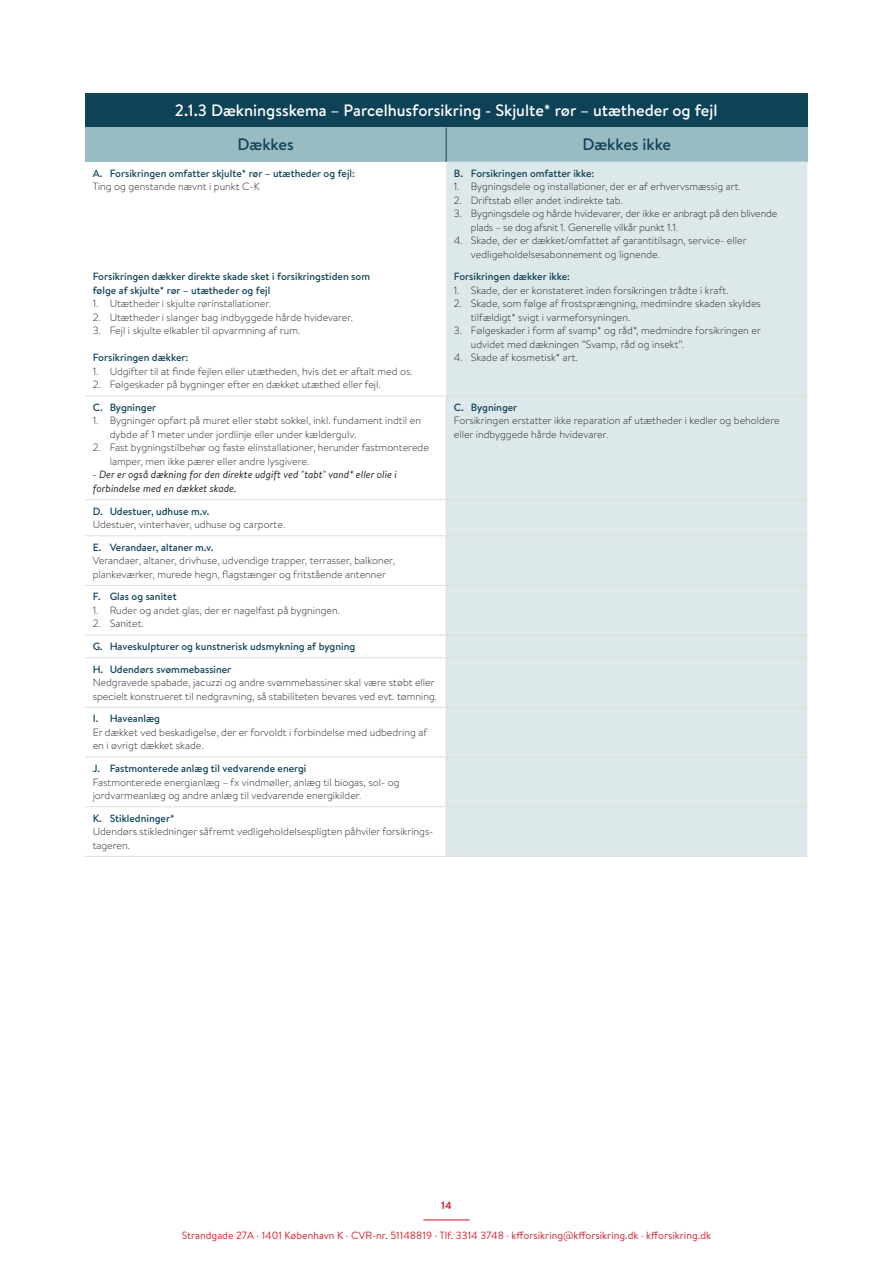
<style>
.page{position:relative;width:893px;height:1263px;background:#fff}
.page>*{position:absolute;margin:0;border:0;box-sizing:border-box;transform-origin:0 0}
.Brød_tekst_MC{font:500 16.5px "Brandon Text";color:#fff}
.Brød_tekst_MC-2{font:500 16.5px "Brandon Text";color:#0e4257}
.Skema_brød{font:300 10.5px/13.5px "Brandon Text";color:#231f20}
.Skema_brød-2{font:500 10.5px/13.5px "Brandon Text";color:#0e4257}
.t1{font:10.5px "Brandon Text";color:#d1222f}
.Skema_brød-3{font:italic 10.5px/13.5px "Brandon Text";color:#231f20}
.t2{font:700 10.5px "Brandon Text";color:#d1222f}
</style>
<div class="page">
<hr style="left:423px;top:1219px;width:47px;height:1px;background:#d1222f">
<div style="left:85px;top:94px;width:722px;height:34px;background:#0e4257"></div>
<div style="left:85px;top:128px;width:361px;height:34px;background:#99bcc2"></div>
<div style="left:446px;top:128px;width:361px;height:34px;background:#99bcc2"></div>
<div style="left:446px;top:162px;width:361px;height:694px;background:#dde8ea"></div>
<hr style="left:85px;top:396px;width:361px;height:1px;background:#dedfd9">
<hr style="left:446px;top:128px;width:1px;height:34px;background:#0e4257">
<hr style="left:446px;top:396px;width:1px;height:103px;background:#dedfd9">
<hr style="left:85px;top:499px;width:361px;height:1px;background:#dedfd9">
<hr style="left:446px;top:499px;width:361px;height:1px;background:#dedfd9">
<hr style="left:446px;top:500px;width:1px;height:35px;background:#dedfd9">
<hr style="left:85px;top:535px;width:361px;height:1px;background:#dedfd9">
<hr style="left:446px;top:535px;width:361px;height:1px;background:#dedfd9">
<hr style="left:446px;top:536px;width:1px;height:49px;background:#dedfd9">
<hr style="left:85px;top:585px;width:361px;height:1px;background:#dedfd9">
<hr style="left:446px;top:585px;width:361px;height:1px;background:#dedfd9">
<hr style="left:446px;top:586px;width:1px;height:49px;background:#dedfd9">
<hr style="left:85px;top:635px;width:361px;height:1px;background:#dedfd9">
<hr style="left:446px;top:635px;width:361px;height:1px;background:#dedfd9">
<svg style="left:446px;top:636px;width:1px;height:21px"></svg>
<hr style="left:85px;top:657px;width:361px;height:1px;background:#dedfd9">
<hr style="left:446px;top:657px;width:361px;height:1px;background:#dedfd9">
<hr style="left:446px;top:658px;width:1px;height:49px;background:#dedfd9">
<hr style="left:85px;top:707px;width:361px;height:1px;background:#dedfd9">
<hr style="left:446px;top:707px;width:361px;height:1px;background:#dedfd9">
<hr style="left:446px;top:708px;width:1px;height:49px;background:#dedfd9">
<hr style="left:85px;top:757px;width:361px;height:1px;background:#dedfd9">
<hr style="left:446px;top:757px;width:361px;height:1px;background:#dedfd9">
<hr style="left:446px;top:757px;width:1px;height:49px;background:#dedfd9">
<hr style="left:446px;top:807px;width:1px;height:49px;background:#dedfd9">
<hr style="left:85px;top:806px;width:361px;height:1px;background:#dedfd9">
<hr style="left:446px;top:806px;width:361px;height:1px;background:#dedfd9">
<hr style="left:446px;top:396px;width:361px;height:1px;background:#dedfd9">
<hr style="left:85px;top:856px;width:361px;height:1px;background:#dedfd9">
<hr style="left:446px;top:856px;width:361px;height:1px;background:#dedfd9">
<p class="Brød_tekst_MC" style="left:175px;top:99px;width:544px">2.1.3 Dækningsskema – Parcelhusforsikring - Skjulte* rør – utætheder og fejl</p>
<p class="Brød_tekst_MC-2" style="left:238px;top:133px;width:58px">Dækkes</p>
<p class="Brød_tekst_MC-2" style="left:582px;top:133px;width:90px">Dækkes ikke</p>
<p class="Skema_brød-2" style="left:93px;top:166px;width:264px">A. Forsikringen omfatter skjulte* rør – utætheder og fejl:</p>
<p class="Skema_brød" style="left:93px;top:179px;width:169px">Ting og genstande nævnt i punkt C-K</p>
<p class="Skema_brød-2" style="left:454px;top:166px;width:142px">B. Forsikringen omfatter ikke:</p>
<p class="Skema_brød" style="left:454px;top:179px;width:288px">1. Bygningsdele og installationer, der er af erhvervsmæssig art.</p>
<p class="Skema_brød" style="left:454px;top:193px;width:171px">2. Driftstab eller andet indirekte tab.</p>
<p class="Skema_brød" style="left:471px;top:206px;width:308px;text-indent:-17px">3. Bygningsdele og hårde hvidevarer, der ikke er anbragt på den blivende plads – se dog afsnit 1. Generelle vilkår punkt 1.1.</p>
<p class="Skema_brød" style="left:471px;top:233px;width:277px;text-indent:-17px">4. Skade, der er dækket/omfattet af garantitilsagn, service- eller vedligeholdelsesabonnement og lignende.</p>
<p class="Skema_brød-2" style="left:93px;top:270px;width:279px">Forsikringen dækker direkte skade sket i forsikringstiden som følge af skjulte* rør – utætheder og fejl</p>
<p class="Skema_brød" style="left:93px;top:296px;width:180px">1. Utætheder i skjulte rørinstallationer.</p>
<p class="Skema_brød" style="left:93px;top:310px;width:262px">2. Utætheder i slanger bag indbyggede hårde hvidevarer.</p>
<p class="Skema_brød" style="left:93px;top:323px;width:209px">3. Fejl i skjulte elkabler til opvarmning af rum.</p>
<p class="Skema_brød-2" style="left:93px;top:351px;width:97px">Forsikringen dækker:</p>
<p class="Skema_brød" style="left:93px;top:364px;width:321px">1. Udgifter til at finde fejlen eller utætheden, hvis det er aftalt med os.</p>
<p class="Skema_brød" style="left:93px;top:377px;width:290px">2. Følgeskader på bygninger efter en dækket utæthed eller fejl.</p>
<p class="Skema_brød-2" style="left:93px;top:400px;width:65px">C. Bygninger</p>
<p class="Skema_brød" style="left:110px;top:414px;width:313px;text-indent:-17px">1. Bygninger opført på muret eller støbt sokkel, inkl. fundament indtil en dybde af 1 meter under jordlinje eller under kældergulv.</p>
<p class="Skema_brød" style="left:110px;top:441px;width:321px;text-indent:-17px">2. Fast bygningstilbehør og faste elinstallationer, herunder fastmonterede lamper, men ikke pærer eller andre lysgivere.</p>
<p class="Skema_brød-3" style="left:93px;top:468px;width:306px">- Der er også dækning for den direkte udgift ved "tabt" vand* eller olie i forbindelse med en dækket skade.</p>
<p class="Skema_brød-2" style="left:93px;top:504px;width:118px">D. Udestuer, udhuse m.v.</p>
<p class="Skema_brød" style="left:93px;top:517px;width:194px">Udestuer, vinterhaver, udhuse og carporte.</p>
<p class="Skema_brød-2" style="left:93px;top:540px;width:122px">E. Verandaer, altaner m.v.</p>
<p class="Skema_brød" style="left:93px;top:553px;width:304px">Verandaer, altaner, drivhuse, udvendige trapper, terrasser, balkoner, plankeværker, murede hegn, flagstænger og fritstående antenner</p>
<p class="Skema_brød-2" style="left:93px;top:590px;width:85px">F. Glas og sanitet</p>
<p class="Skema_brød" style="left:93px;top:603px;width:249px">1. Ruder og andet glas, der er nagelfast på bygningen.</p>
<p class="Skema_brød" style="left:93px;top:617px;width:53px">2. Sanitet.</p>
<p class="Skema_brød-2" style="left:93px;top:639px;width:264px">G. Haveskulpturer og kunstnerisk udsmykning af bygning</p>
<p class="Skema_brød-2" style="left:93px;top:662px;width:140px">H. Udendørs svømmebassiner</p>
<p class="Skema_brød" style="left:93px;top:675px;width:346px">Nedgravede spabade, jacuzzi og andre svømmebassiner skal være støbt eller specielt konstrueret til nedgravning, så stabiliteten bevares ved evt. tømning.</p>
<p class="Skema_brød-2" style="left:93px;top:712px;width:69px">I. Haveanlæg</p>
<p class="Skema_brød" style="left:93px;top:725px;width:336px">Er dækket ved beskadigelse, der er forvoldt i forbindelse med udbedring af en i øvrigt dækket skade.</p>
<p class="Skema_brød-2" style="left:93px;top:761px;width:215px">J. Fastmonterede anlæg til vedvarende energi</p>
<p class="Skema_brød" style="left:93px;top:775px;width:308px">Fastmonterede energianlæg – fx vindmøller, anlæg til biogas, sol- og jordvarmeanlæg og andre anlæg til vedvarende energikilder.</p>
<p class="Skema_brød-2" style="left:93px;top:811px;width:83px">K. Stikledninger*</p>
<p class="Skema_brød" style="left:93px;top:824px;width:342px">Udendørs stikledninger såfremt vedligeholdelsespligten påhviler forsikrings&shy;tageren.</p>
<p class="Skema_brød-2" style="left:454px;top:270px;width:118px">Forsikringen dækker ikke:</p>
<p class="Skema_brød" style="left:454px;top:283px;width:276px">1. Skade, der er konstateret inden forsikringen trådte i kraft.</p>
<p class="Skema_brød" style="left:471px;top:296px;width:292px;text-indent:-17px">2. Skade, som følge af frostsprængning, medmindre skaden skyldes tilfældigt* svigt i varmeforsyningen.</p>
<p class="Skema_brød" style="left:471px;top:323px;width:292px;text-indent:-17px">3. Følgeskader i form af svamp* og råd*, medmindre forsikringen er udvidet med dækningen ”Svamp, råd og insekt”.</p>
<p class="Skema_brød" style="left:454px;top:350px;width:125px">4. Skade af kosmetisk* art.</p>
<p class="Skema_brød-2" style="left:454px;top:400px;width:65px">C. Bygninger</p>
<p class="Skema_brød" style="left:454px;top:414px;width:327px">Forsikringen erstatter ikke reparation af utætheder i kedler og beholdere eller indbyggede hårde hvidevarer.</p>
<p class="t2" style="left:441px;top:1198px;width:12px">14</p>
<p class="t1" style="left:182px;top:1228px;width:531px">Strandgade 27A · 1401 København K · CVR-nr. 51148819 · Tlf. 3314 3748 · kfforsikring@kfforsikring.dk · kfforsikring.dk</p>
</div>
